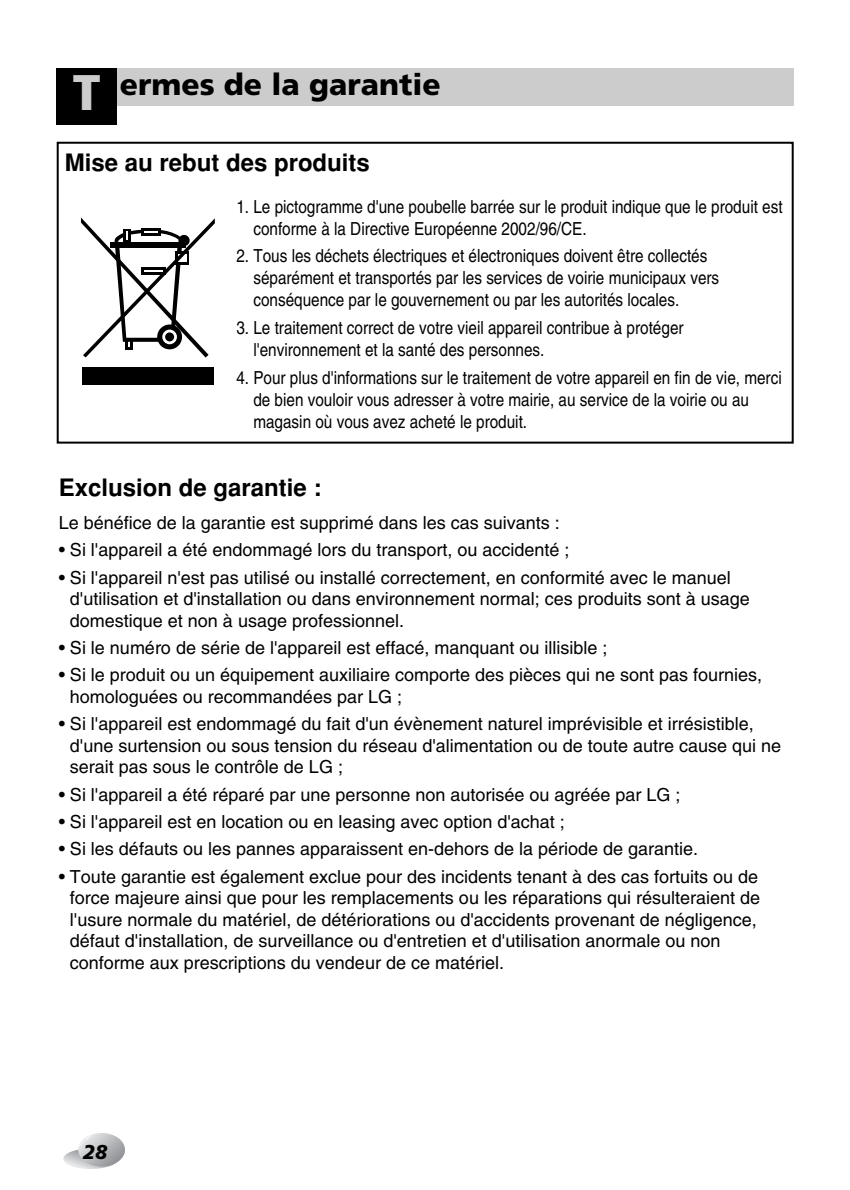
<style>
.page{position:relative;width:850px;height:1190px;background:#fff}
.page>*{position:absolute;margin:0;border:0;box-sizing:border-box;transform-origin:0 0}
.t1{font:900 50px "Frutiger";color:#ccc}
.t2{font:900 30px "Frutiger";color:#000}
.t3{font:700 24px "Helvetica";color:#000}
.t4{font:italic 900 20px "Frutiger";color:#000}
.t5{font:18px/21.6px "Helvetica";color:#000}
.t6{font:18px/22px "Helvetica";color:#000;scale:.85 1}
</style>
<div class="page">
<svg style="left:63px;top:1134px;width:62px;height:35px"></svg>
<div style="left:57px;top:68px;width:737px;height:37px;background:#ccc"></div>
<div style="left:57px;top:68px;width:60px;height:57px;background:#000"></div>
<div style="left:57px;top:142px;width:737px;height:302px;border:2px solid #000"></div>
<svg style="left:81px;top:217px;width:134px;height:141px"></svg>
<div style="left:82px;top:367px;width:132px;height:18px;background:#000"></div>
<h1 class="t1" style="left:73px;top:72px;width:29px">T</h1>
<h2 class="t2" style="left:120px;top:72px;width:322px">ermes de la garantie</h2>
<h3 class="t3" style="left:65px;top:154px;width:307px">Mise au rebut des produits</h3>
<p class="t6" style="left:253px;top:197px;width:624px;text-indent:-17px">1. Le pictogramme d'une poubelle barrée sur le produit indique que le produit est conforme à la Directive Européenne 2002/96/CE.</p>
<p class="t6" style="left:253px;top:247px;width:550px;text-indent:-17px">2. Tous les déchets électriques et électroniques doivent être collectés séparément et transportés par les services de voirie municipaux vers conséquence par le gouvernement ou par les autorités locales.</p>
<p class="t6" style="left:253px;top:319px;width:508px;text-indent:-17px">3. Le traitement correct de votre vieil appareil contribue à protéger l'environnement et la santé des personnes.</p>
<p class="t6" style="left:253px;top:368px;width:623px;text-indent:-17px">4. Pour plus d'informations sur le traitement de votre appareil en fin de vie, merci de bien vouloir vous adresser à votre mairie, au service de la voirie ou au magasin où vous avez acheté le produit.</p>
<h3 class="t3" style="left:59px;top:479px;width:264px">Exclusion de garantie :</h3>
<p class="t5" style="left:59px;top:514px;width:503px">Le bénéfice de la garantie est supprimé dans les cas suivants :</p>
<p class="t5" style="left:59px;top:541px;width:512px">• Si l'appareil a été endommagé lors du transport, ou accidenté ;</p>
<p class="t5" style="left:70px;top:568px;width:682px;text-indent:-11px">• Si l'appareil n'est pas utilisé ou installé correctement, en conformité avec le manuel d'utilisation et d'installation ou dans environnement normal; ces produits sont à usage domestique et non à usage professionnel.</p>
<p class="t5" style="left:59px;top:639px;width:550px">• Si le numéro de série de l'appareil est effacé, manquant ou illisible ;</p>
<p class="t5" style="left:70px;top:666px;width:694px;text-indent:-11px">• Si le produit ou un équipement auxiliaire comporte des pièces qui ne sont pas fournies, homologuées ou recommandées par LG ;</p>
<p class="t5" style="left:70px;top:715px;width:713px;text-indent:-11px">• Si l'appareil est endommagé du fait d'un évènement naturel imprévisible et irrésistible, d'une surtension ou sous tension du réseau d'alimentation ou de toute autre cause qui ne serait pas sous le contrôle de LG ;</p>
<p class="t5" style="left:59px;top:785px;width:623px">• Si l'appareil a été réparé par une personne non autorisée ou agréée par LG ;</p>
<p class="t5" style="left:59px;top:813px;width:508px">• Si l'appareil est en location ou en leasing avec option d'achat ;</p>
<p class="t5" style="left:59px;top:840px;width:641px">• Si les défauts ou les pannes apparaissent en-dehors de la période de garantie.</p>
<p class="t5" style="left:70px;top:867px;width:692px;text-indent:-11px">• Toute garantie est également exclue pour des incidents tenant à des cas fortuits ou de force majeure ainsi que pour les remplacements ou les réparations qui résulteraient de l'usure normale du matériel, de détériorations ou d'accidents provenant de négligence, défaut d'installation, de surveillance ou d'entretien et d'utilisation anormale ou non conforme aux prescriptions du vendeur de ce matériel.</p>
<p class="t4" style="left:83px;top:1144px;width:26px">28</p>
</div>
